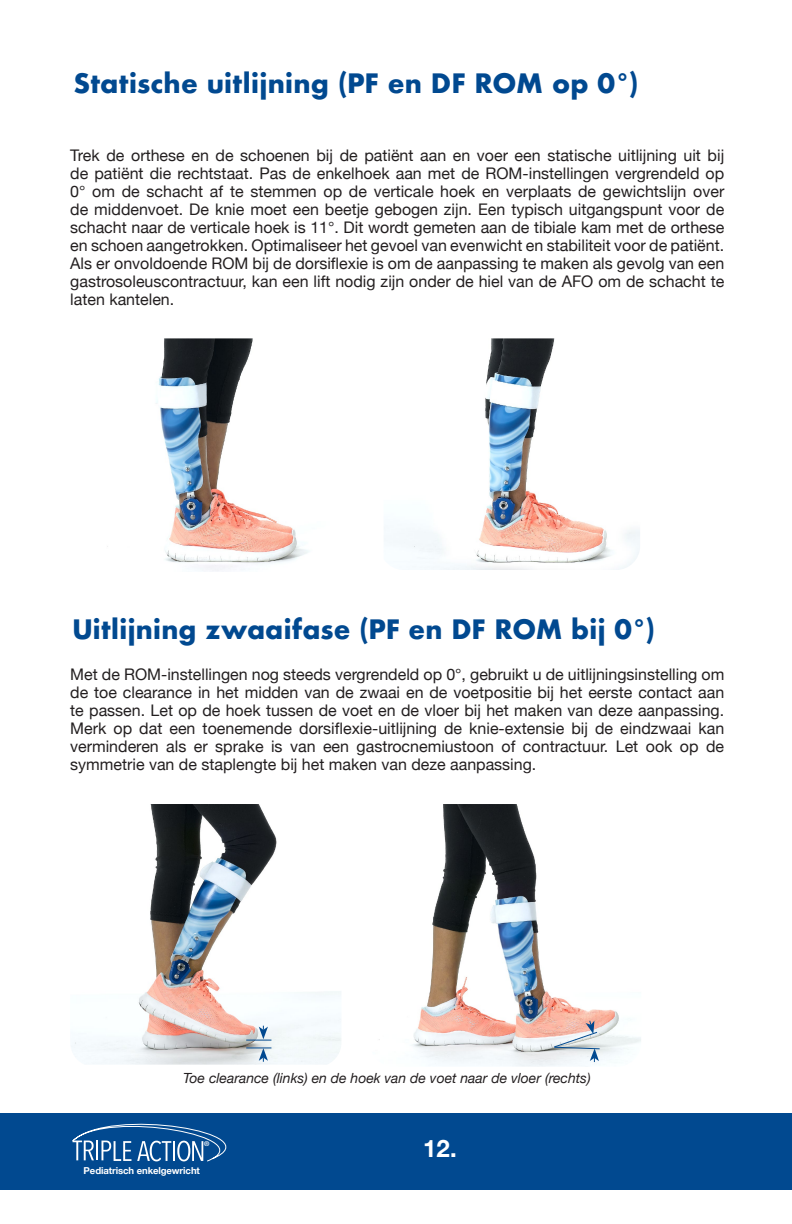
<style>
.page{position:relative;width:792px;height:1224px;background:#fff}
.page>*{position:absolute;margin:0;border:0;box-sizing:border-box;transform-origin:0 0}
.t1{font:700 26px "Futura";letter-spacing:.005em;color:#014990}
.t2{font:700 24px "Helvetica Neue";color:#fff}
.t3{font:16px/18px "Helvetica Neue";color:#231f20;text-align:justify}
.t4{font:italic 14px "Helvetica Neue";color:#231f20}
.t5{font:700 9.6px "Helvetica Neue";letter-spacing:-.01em;color:#fff}
.t6{font:700 6.6px "Helvetica Neue";color:#fff}
</style>
<div class="page">
<div style="left:0;top:1113px;width:792px;height:76px;background:#014990"></div>
<svg style="left:72px;top:1123px;width:155px;height:39px"></svg>
<img style="left:107px;top:338px;width:202px;height:233px">
<img style="left:384px;top:338px;width:256px;height:232px">
<img style="left:71px;top:804px;width:270px;height:261px">
<svg style="left:246px;top:1026px;width:25px;height:15px"></svg>
<svg style="left:246px;top:1047px;width:25px;height:15px"></svg>
<img style="left:379px;top:804px;width:262px;height:263px">
<svg style="left:553px;top:1020px;width:48px;height:42px"></svg>
<h1 class="t1" style="left:73px;top:64px;width:567px">Statische uitlijning (PF en DF ROM op 0°)</h1>
<p class="t3" style="left:70px;top:147px;width:656px">Trek de orthese en de schoenen bij de patiënt aan en voer een statische uitlijning uit bij de patiënt die rechtstaat. Pas de enkelhoek aan met de ROM-instellingen vergrendeld op 0° om de schacht af te stemmen op de verticale hoek en verplaats de gewichtslijn over de middenvoet. De knie moet een beetje gebogen zijn. Een typisch uitgangspunt voor de schacht naar de verticale hoek is 11°. Dit wordt gemeten aan de tibiale kam met de orthese en schoen aangetrokken. Optimaliseer het gevoel van evenwicht en stabiliteit voor de patiënt.<br>Als er onvoldoende ROM bij de dorsiflexie is om de aanpassing te maken als gevolg van een gastrosoleuscontractuur, kan een lift nodig zijn onder de hiel van de AFO om de schacht te laten kantelen.</p>
<h1 class="t1" style="left:72px;top:610px;width:585px">Uitlijning zwaaifase (PF en DF ROM bij 0°)</h1>
<p class="t3" style="left:70px;top:666px;width:656px">Met de ROM-instellingen nog steeds vergrendeld op 0°, gebruikt u de uitlijningsinstelling om de toe clearance in het midden van de zwaai en de voetpositie bij het eerste contact aan te passen. Let op de hoek tussen de voet en de vloer bij het maken van deze aanpassing.<br>Merk op dat een toenemende dorsiflexie-uitlijning de knie-extensie bij de eindzwaai kan verminderen als er sprake is van een gastrocnemiustoon of contractuur. Let ook op de symmetrie van de staplengte bij het maken van deze aanpassing.</p>
<p class="t4" style="left:183px;top:1068px;width:409px">Toe clearance (links) en de hoek van de voet naar de vloer (rechts)</p>
<p class="t6" style="left:204px;top:1138px;width:7px">®</p>
<p class="t5" style="left:84px;top:1163px;width:118px">Pediatrisch enkelgewricht</p>
<h2 class="t2" style="left:423px;top:1129px;width:35px">12.</h2>
</div>
